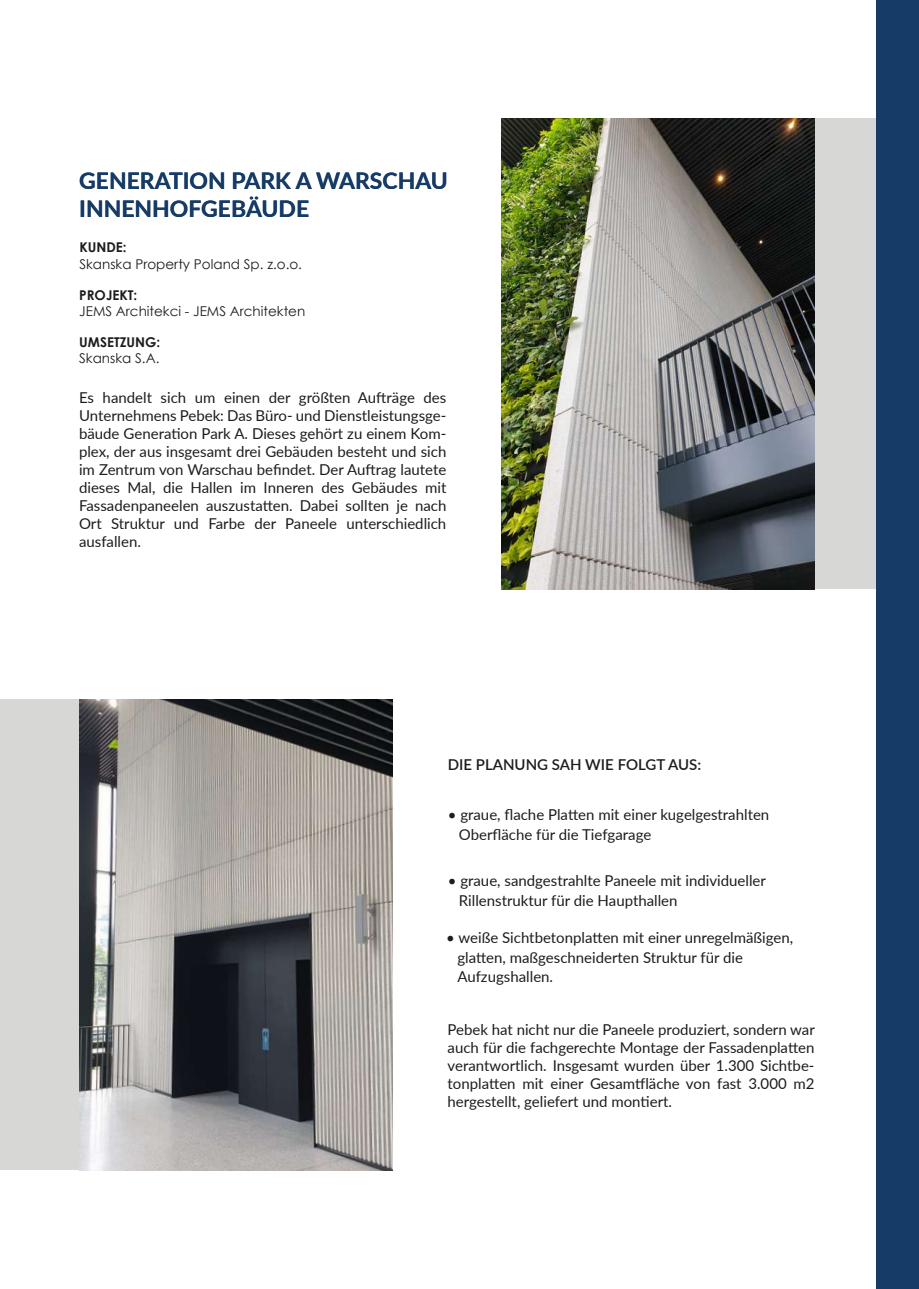
<style>
.page{position:relative;width:919px;height:1289px;background:#fff}
.page>*{position:absolute;margin:0;border:0;box-sizing:border-box;transform-origin:0 0}
.t1{font:700 22.95px/27.5px "Lato";color:#153b66}
.t2{font:15px/18px "Lato";color:#1d1d1b}
.t3{font:600 15px "Lato";color:#1d1d1b}
.t4{font:13.5px "Century Gothic";color:#1d1d1b}
.t5{font:700 13.5px "Century Gothic";color:#1d1d1b}
</style>
<div class="page">
<div style="left:808px;top:118px;width:109px;height:471px;background:#d7d7d6"></div>
<div style="left:876px;top:0;width:42px;height:1288px;background:#153b66"></div>
<div style="left:0;top:699px;width:81px;height:471px;background:#d7d7d6"></div>
<img style="left:502px;top:119px;width:312px;height:470px">
<img style="left:79px;top:699px;width:313px;height:471px">
<h1 class="t1" style="left:79px;top:166px;width:370px">GENERATION PARK A WARSCHAU<br>INNENHOFGEBÄUDE</h1>
<p class="t5" style="left:79px;top:237px;width:49px">KUNDE:</p>
<p class="t4" style="left:79px;top:254px;width:224px">Skanska Property Poland Sp. z.o.o.</p>
<p class="t5" style="left:79px;top:284px;width:60px">PROJEKT:</p>
<p class="t4" style="left:79px;top:302px;width:227px">JEMS Architekci - JEMS Architekten</p>
<p class="t5" style="left:79px;top:332px;width:82px">UMSETZUNG:</p>
<p class="t4" style="left:79px;top:349px;width:82px">Skanska S.A.</p>
<p class="t2" style="left:79px;top:388px;width:369px;text-align:justify">Es handelt sich um einen der größten Aufträge des Unternehmens Pebek: Das Büro- und Dienstleistungsge&shy;bäude Generation Park A. Dieses gehört zu einem Kom&shy;plex, der aus insgesamt drei Gebäuden besteht und sich im Zentrum von Warschau befindet. Der Auftrag lautete dieses Mal, die Hallen im Inneren des Gebäudes mit Fassadenpaneelen auszustatten. Dabei sollten je nach Ort Struktur und Farbe der Paneele unterschiedlich ausfallen.</p>
<p class="t3" style="left:448px;top:753px;width:255px">DIE PLANUNG SAH WIE FOLGT AUS:</p>
<p class="t2" style="left:459px;top:804px;width:312px;line-height:19.5px;text-indent:-11px">• graue, flache Platten mit einer kugelgestrahlten<br>Oberfläche für die Tiefgarage</p>
<p class="t2" style="left:459px;top:870px;width:308px;line-height:19.5px;text-indent:-11px">• graue, sandgestrahlte Paneele mit individueller<br>Rillenstruktur für die Haupthallen</p>
<p class="t2" style="left:457px;top:927px;width:337px;line-height:19.5px;text-indent:-11px">• weiße Sichtbetonplatten mit einer unregelmäßigen, glatten, maßgeschneiderten Struktur für die<br>Aufzugshallen.</p>
<p class="t2" style="left:447px;top:1019px;width:369px;text-align:justify">Pebek hat nicht nur die Paneele produziert, sondern war auch für die fachgerechte Montage der Fassadenplatten verantwortlich. Insgesamt wurden über 1.300 Sichtbe&shy;tonplatten mit einer Gesamtfläche von fast 3.000 m2 hergestellt, geliefert und montiert.</p>
</div>
